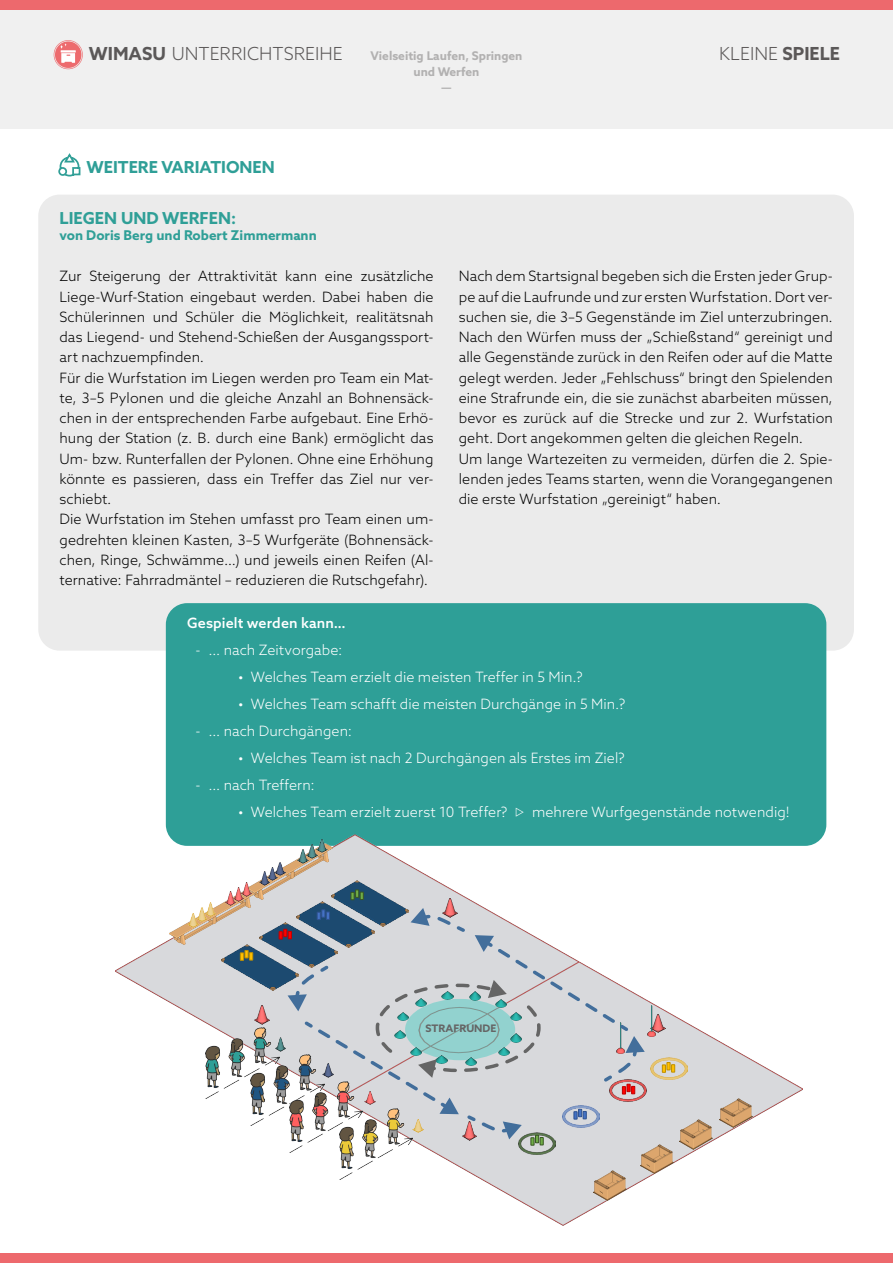
<style>
.page{position:relative;width:893px;height:1263px;background:#fff}
.page>*{position:absolute;margin:0;border:0;box-sizing:border-box;transform-origin:0 0}
.t1{font:300 18px "Azo Sans";color:#5b5858}
.t2{font:700 16.5px "Azo Sans";color:#2f9f97}
.t3{font:300 14.25px/20.2px "Azo Sans";letter-spacing:.005em;color:#000}
.t4{font:300 14.25px "Azo Sans";letter-spacing:.005em;color:#fff}
.t5{font:500 14.25px "Azo Sans";letter-spacing:.01em;color:#fff}
.t6{font:700 13.5px "Azo Sans";color:#2f9f97}
.t7{font:700 13.5px "Azo Sans";color:#b2b1b1}
.t8{font:700 12px/16.2px "Azo Sans";color:#b2b1b1;text-align:center}
.t9{font:700 10.35px "Azo Sans";color:#656565}
.s1{font-weight:700}
.s2{font-weight:400}
</style>
<div class="page">
<div style="left:38px;top:195px;width:816px;height:456px;background:#ebebeb;border-radius:21px"></div>
<div style="left:166px;top:603px;width:660px;height:243px;background:#2e9f97;border-radius:21px"></div>
<div style="left:0;top:0;width:893px;height:129px;background:#f0f0f0"></div>
<svg style="left:54px;top:40px;width:29px;height:29px"></svg>
<div style="left:0;top:0;width:893px;height:10px;background:#ed696d"></div>
<div style="left:0;top:1253px;width:893px;height:10px;background:#ed696d"></div>
<svg style="left:58px;top:153px;width:23px;height:24px"></svg>
<img style="left:115px;top:834px;width:687px;height:391px">
<img style="left:248px;top:844px;width:85px;height:55px">
<img style="left:719px;top:1098px;width:33px;height:29px">
<img style="left:169px;top:889px;width:85px;height:56px">
<img style="left:680px;top:1120px;width:33px;height:29px">
<img style="left:640px;top:1144px;width:33px;height:29px">
<img style="left:594px;top:1171px;width:33px;height:29px">
<img style="left:259px;top:871px;width:11px;height:14px">
<img style="left:233px;top:887px;width:11px;height:14px">
<img style="left:317px;top:839px;width:10px;height:14px">
<img style="left:221px;top:944px;width:58px;height:46px">
<img style="left:339px;top:1145px;width:74px;height:35px">
<img style="left:251px;top:1098px;width:28px;height:28px">
<img style="left:289px;top:1145px;width:74px;height:8px">
<img style="left:205px;top:1027px;width:74px;height:71px">
<img style="left:260px;top:922px;width:19px;height:46px">
<img style="left:297px;top:901px;width:34px;height:7px">
<img style="left:331px;top:881px;width:78px;height:27px">
<img style="left:187px;top:913px;width:11px;height:14px">
<img style="left:197px;top:908px;width:10px;height:14px">
<img style="left:205px;top:902px;width:11px;height:14px">
<img style="left:241px;top:882px;width:11px;height:14px">
<svg style="left:225px;top:892px;width:11px;height:13px"></svg>
<img style="left:267px;top:867px;width:11px;height:14px">
<img style="left:275px;top:862px;width:10px;height:14px">
<svg style="left:306px;top:845px;width:11px;height:13px"></svg>
<img style="left:298px;top:849px;width:11px;height:14px">
<img style="left:443px;top:898px;width:14px;height:10px">
<img style="left:254px;top:1006px;width:15px;height:19px">
<img style="left:655px;top:1014px;width:10px;height:19px">
<img style="left:647px;top:1005px;width:8px;height:32px">
<img style="left:645px;top:1079px;width:2px;height:22px">
<img style="left:650px;top:1058px;width:38px;height:22px">
<img style="left:519px;top:1145px;width:37px;height:9px">
<svg style="left:240px;top:950px;width:13px;height:11px"></svg>
<div style="left:350px;top:892px;width:5px;height:8px;border:1px solid #385723"></div>
<svg style="left:351px;top:889px;width:13px;height:11px"></svg>
<svg style="left:662px;top:1062px;width:13px;height:11px"></svg>
<svg style="left:279px;top:908px;width:366px;height:237px;background:#c5cbcf"></svg>
<img style="left:413px;top:1119px;width:10px;height:14px">
<img style="left:323px;top:1063px;width:10px;height:14px">
<img style="left:365px;top:1091px;width:10px;height:14px">
<img style="left:275px;top:1038px;width:11px;height:14px">
<p class="t1" style="left:89px;top:42px;width:255px"><span class="s1">WIMASU</span> UNTERRICHTSREIHE</p>
<p class="t1" style="left:719px;top:42px;width:122px">KLEINE <span class="s1">SPIELE</span></p>
<p class="t8" style="left:370px;top:47px;width:153px">Vielseitig Laufen, Springen und Werfen</p>
<p class="t7" style="left:441px;top:78px;width:12px">—</p>
<p class="t2" style="left:86px;top:156px;width:190px">WEITERE VARIATIONEN</p>
<p class="t2" style="left:60px;top:207px;width:178px">LIEGEN UND WERFEN:</p>
<p class="t6" style="left:60px;top:226px;width:259px">von Doris Berg und Robert Zimmermann</p>
<p class="t3" style="left:60px;top:266px;width:376px">Zur Steigerung der Attraktivität kann eine zusätzliche Liege-Wurf-Station eingebaut werden. Dabei haben die Schülerinnen und Schüler die Möglichkeit, realitätsnah das Liegend- und Stehend-Schießen der Ausgangssport&shy;art nachzuempfinden.<br>Für die Wurfstation im Liegen werden pro Team ein Mat&shy;te, 3–5 Pylonen und die gleiche Anzahl an Bohnensäck&shy;chen in der entsprechenden Farbe aufgebaut. Eine Erhö&shy;hung der Station (z. B. durch eine Bank) ermöglicht das Um- bzw. Runterfallen der Pylonen. Ohne eine Erhöhung könnte es passieren, dass ein Treffer das Ziel nur ver&shy;schiebt.<br>Die Wurfstation im Stehen umfasst pro Team einen um&shy;gedrehten kleinen Kasten, 3–5 Wurfgeräte (Bohnensäck&shy;chen, Ringe, Schwämme…) und jeweils einen Reifen (Al&shy;ternative: Fahrradmäntel – reduzieren die Rutschgefahr).</p>
<p class="t3" style="left:459px;top:266px;width:376px">Nach dem Startsignal begeben sich die Ersten jeder Grup&shy;pe auf die Laufrunde und zur ersten Wurfstation. Dort ver&shy;suchen sie, die 3–5 Gegenstände im Ziel unterzubringen.<br>Nach den Würfen muss der „Schießstand“ gereinigt und alle Gegenstände zurück in den Reifen oder auf die Matte gelegt werden. Jeder „Fehlschuss“ bringt den Spielenden eine Strafrunde ein, die sie zunächst abarbeiten müssen, bevor es zurück auf die Strecke und zur 2. Wurfstation geht. Dort angekommen gelten die gleichen Regeln.<br>Um lange Wartezeiten zu vermeiden, dürfen die 2. Spie&shy;lenden jedes Teams starten, wenn die Vorangegangenen die erste Wurfstation „gereinigt“ haben.</p>
<p class="t5" style="left:187px;top:614px;width:160px">Gespielt werden kann…</p>
<p class="t4" style="left:196px;top:641px;width:148px">- … nach Zeitvorgabe:</p>
<p class="t4" style="left:238px;top:668px;width:346px"><span class="s2">•</span> Welches Team erzielt die meisten Treffer in 5 Min.?</p>
<p class="t4" style="left:238px;top:695px;width:389px"><span class="s2">•</span> Welches Team schafft die meisten Durchgänge in 5 Min.?</p>
<p class="t4" style="left:196px;top:722px;width:158px">- … nach Durchgängen:</p>
<p class="t4" style="left:238px;top:749px;width:388px"><span class="s2">•</span> Welches Team ist nach 2 Durchgängen als Erstes im Ziel?</p>
<p class="t4" style="left:196px;top:776px;width:121px">- … nach Treffern:</p>
<p class="t4" style="left:238px;top:803px;width:553px"><span class="s2">•</span> Welches Team erzielt zuerst 10 Treffer? ▷ mehrere Wurfgegenstände notwendig!</p>
<p class="t9" style="left:425px;top:1021px;width:72px">STRAFRUNDE</p>
</div>
